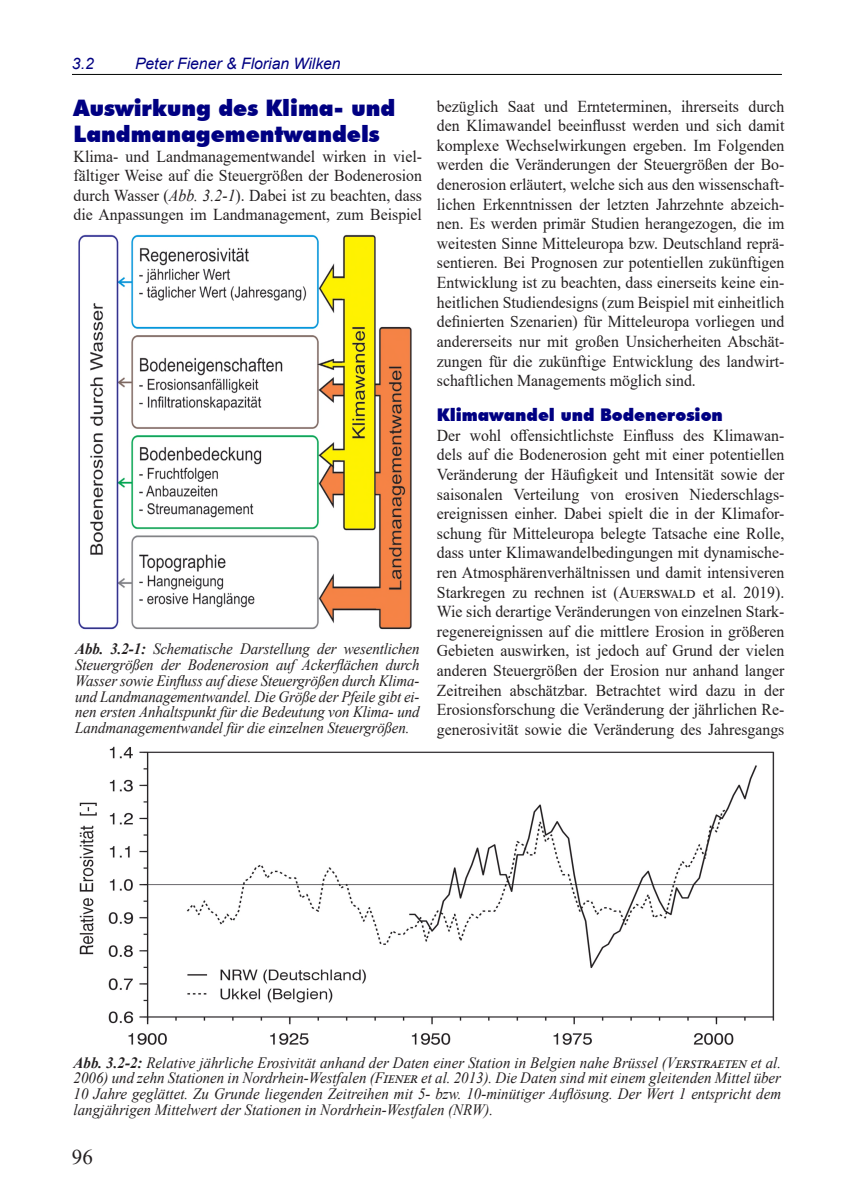
<style>
.page{position:relative;width:844px;height:1201px;background:#fff}
.page>*{position:absolute;margin:0;border:0;box-sizing:border-box;transform-origin:0 0}
.Titel1{font:900 22.75px/26.2px "Futura BT";color:#000082;scale:.96 1}
.t1{font:21px "Times New Roman";color:#231f20}
.Titel2-1Zeile{font:900 17.5px "Futura BT";color:#000082;scale:.96 1}
.Absatz1{font:16.62px/19.6px "Times New Roman";color:#231f20;text-align:justify;scale:.95 1}
.Legende{font:italic 15.75px/15.8px "Times New Roman";letter-spacing:-.01em;color:#231f20;text-align:justify;scale:.95 1}
.t2{font:italic 15.75px "Arial";color:#000082}
.s1{font-style:italic}
.s2{font-weight:700}
</style>
<div class="page">
<hr style="left:72px;top:74px;width:709px;height:1px;background:#000301">
<img style="left:78px;top:234px;width:334px;height:396px">
<img style="left:79px;top:746px;width:696px;height:299px">
<p class="t2" style="left:72px;top:54px;width:23px">3.2</p>
<p class="t2" style="left:135px;top:54px;width:207px">Peter Fiener &amp; Florian Wilken</p>
<p class="Titel1" style="left:74px;top:94px;width:336px">Auswirkung des Klima- und<br>Landmanagementwandels</p>
<p class="Absatz1" style="left:74px;top:146px;width:368px">Klima- und Landmanagementwandel wirken in viel&shy;fältiger Weise auf die Steuergrößen der Bodenerosion durch Wasser (<span class="s1">Abb. 3.2-1</span>). Dabei ist zu beachten, dass die Anpassungen im Landmanagement, zum Beispiel</p>
<p class="Legende" style="left:75px;top:641px;width:364px"><span class="s2">Abb. 3.2-1:</span> Schematische Darstellung der wesentlichen Steuergrößen der Bodenerosion auf Ackerflächen durch Wasser sowie Einfluss auf diese Steuergrößen durch Klima&shy;und Landmanagementwandel. Die Größe der Pfeile gibt ei&shy;nen ersten Anhaltspunkt für die Bedeutung von Klima- und Landmanagementwandel für die einzelnen Steuergrößen.</p>
<p class="Absatz1" style="left:437px;top:96px;width:367px">bezüglich Saat und Ernteterminen, ihrerseits durch den Klimawandel beeinflusst werden und sich damit komplexe Wechselwirkungen ergeben. Im Folgenden werden die Veränderungen der Steuergrößen der Bo&shy;denerosion erläutert, welche sich aus den wissenschaft&shy;lichen Erkenntnissen der letzten Jahrzehnte abzeich&shy;nen. Es werden primär Studien herangezogen, die im weitesten Sinne Mitteleuropa bzw. Deutschland reprä&shy;sentieren. Bei Prognosen zur potentiellen zukünftigen Entwicklung ist zu beachten, dass einerseits keine ein&shy;heitlichen Studiendesigns (zum Beispiel mit einheitlich definierten Szenarien) für Mitteleuropa vorliegen und andererseits nur mit großen Unsicherheiten Abschät&shy;zungen für die zukünftige Entwicklung des landwirt&shy;schaftlichen Managements möglich sind.</p>
<p class="Titel2-1Zeile" style="left:437px;top:404px;width:299px">Klimawandel und Bodenerosion</p>
<p class="Absatz1" style="left:437px;top:425px;width:367px">Der wohl offensichtlichste Einfluss des Klimawan&shy;dels auf die Bodenerosion geht mit einer potentiellen Veränderung der Häufigkeit und Intensität sowie der saisonalen Verteilung von erosiven Niederschlags&shy;ereignissen einher. Dabei spielt die in der Klimafor&shy;schung für Mitteleuropa belegte Tatsache eine Rolle, dass unter Klimawandelbedingungen mit dynamische&shy;ren Atmosphärenverhältnissen und damit intensiveren Starkregen zu rechnen ist (Auerswald et al. 2019).<br>Wie sich derartige Veränderungen von einzelnen Stark&shy;regenereignissen auf die mittlere Erosion in größeren Gebieten auswirken, ist jedoch auf Grund der vielen anderen Steuergrößen der Erosion nur anhand langer Zeitreihen abschätzbar. Betrachtet wird dazu in der Erosionsforschung die Veränderung der jährlichen Re&shy;generosivität sowie die Veränderung des Jahresgangs</p>
<p class="Legende" style="left:74px;top:1054px;width:746px"><span class="s2">Abb. 3.2-2:</span> Relative jährliche Erosivität anhand der Daten einer Station in Belgien nahe Brüssel (Verstraeten et al.<br>2006) und zehn Stationen in Nordrhein-Westfalen (Fiener et al. 2013). Die Daten sind mit einem gleitenden Mittel über 10 Jahre geglättet. Zu Grunde liegenden Zeitreihen mit 5- bzw. 10-minütiger Auflösung. Der Wert 1 entspricht dem langjährigen Mittelwert der Stationen in Nordrhein-Westfalen (NRW).</p>
<p class="t1" style="left:72px;top:1142px;width:22px">96</p>
</div>
